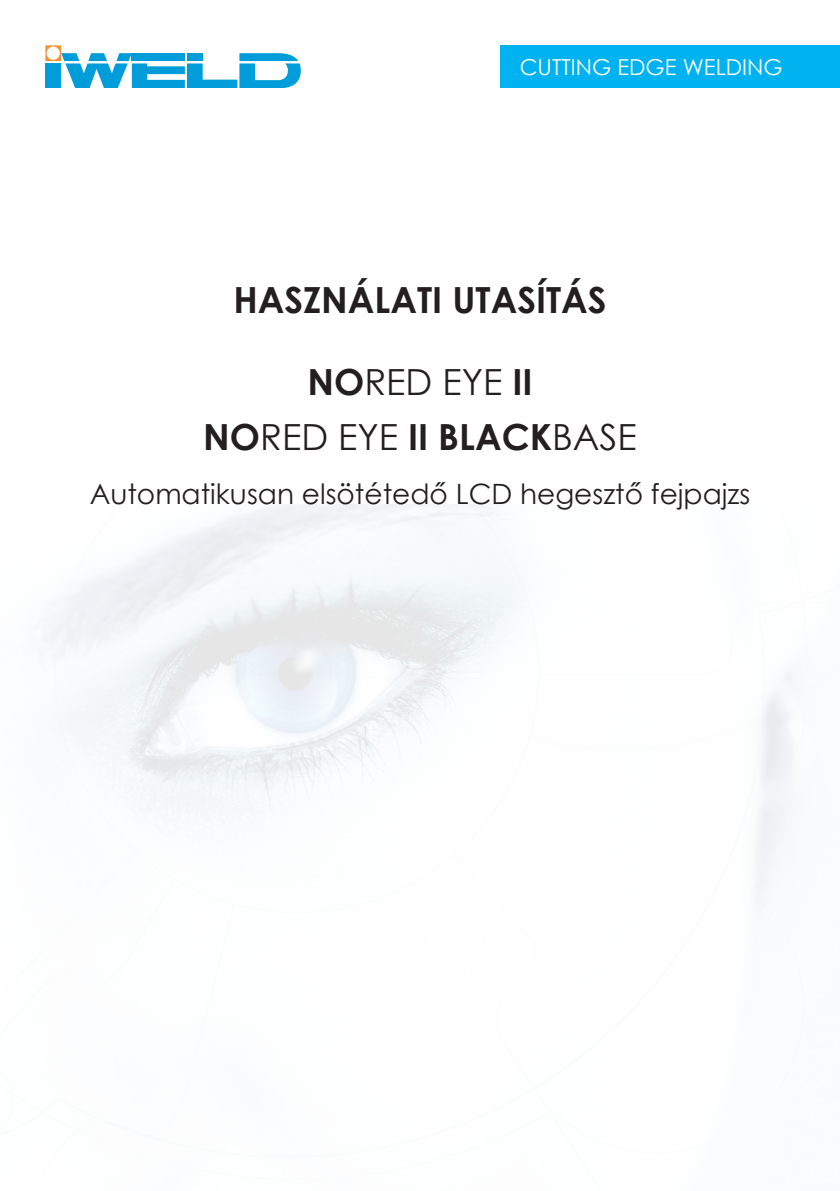
<style>
.page{position:relative;width:840px;height:1191px;background:#fff}
.page>*{position:absolute;margin:0;border:0;box-sizing:border-box;transform-origin:0 0}
.t1{font:36px "Century Gothic";color:#231f20}
.t2{font:700 36px "Century Gothic";color:#231f20}
.t3{font:28px "Century Gothic";color:#231f20}
.t4{font:22px "Century Gothic";color:#fff}
.s1{font-weight:700}
</style>
<div class="page">
<svg style="left:45px;top:45px;width:255px;height:43px"></svg>
<div style="left:499px;top:45px;width:340px;height:42px;background:#00b2ef"></div>
<p class="t4" style="left:519px;top:51px;width:264px">CUTTING EDGE WELDING</p>
<p class="t2" style="left:233px;top:272px;width:374px">HASZNÁLATI UTASÍTÁS</p>
<p class="t1" style="left:307px;top:357px;width:226px"><span class="s1">NO</span>RED EYE <span class="s1">II</span></p>
<p class="t1" style="left:203px;top:411px;width:435px"><span class="s1">NO</span>RED EYE <span class="s1">II BLACK</span>BASE</p>
<p class="t3" style="left:90px;top:474px;width:661px">Automatikusan elsötétedő LCD hegesztő fejpajzs</p>
</div>
